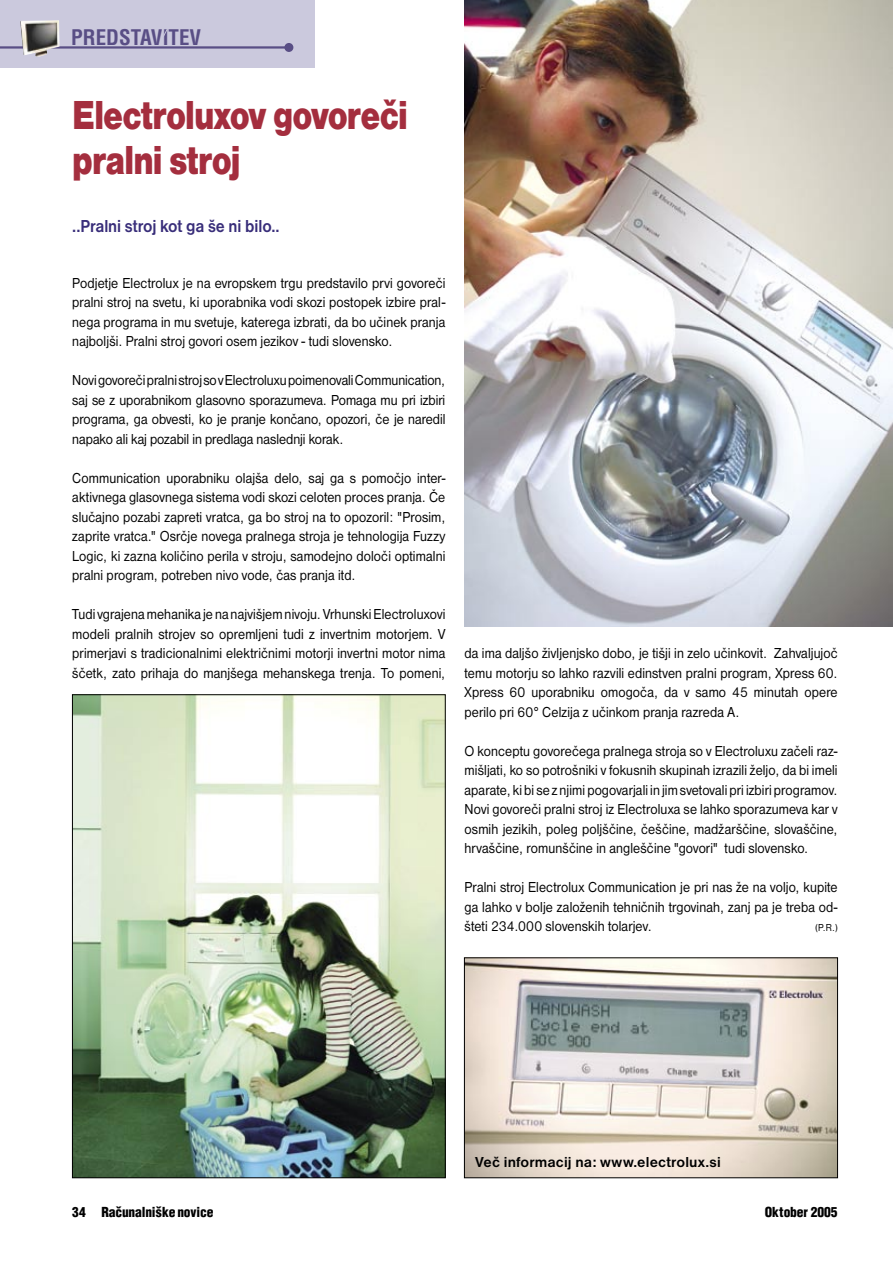
<style>
.page{position:relative;width:893px;height:1263px;background:#fff}
.page>*{position:absolute;margin:0;border:0;box-sizing:border-box;transform-origin:0 0}
.Predstavitev_Naslov{font:42px/45px "Nimbus San DEE Blac";letter-spacing:-.025em;color:#a42e3e;scale:.8 1}
.t1{font:700 condensed 21px "SS Helvetica";color:#594e85}
.Predstavitev_Podnaslov{font:700 18px "Nimbus San DEE";letter-spacing:-.01em;color:#392e7a;scale:.9 1}
.Predstavitev_Vsebina{font:15px/19.5px "Nimbus San DEE";letter-spacing:.01em;color:#000;text-align:justify;scale:.9 1}
.t2{font:700 15px "Nimbus San DEE";letter-spacing:.01em;color:#000}
.t3{font:900 condensed 13.5px "SS Helvetica";letter-spacing:-.01em;color:#000}
.Predstavitev_Vsebina-2{font:10.5px "Nimbus San DEE";color:#000;scale:.9 1}
</style>
<div class="page">
<div style="left:0;top:0;width:315px;height:68px;background:#cbc9dd"></div>
<hr style="left:0;top:46px;width:289px;height:3px;background:#594e85">
<div style="left:284px;top:43px;width:9px;height:9px;background:#594e85;border-radius:50%"></div>
<img style="left:20px;top:20px;width:40px;height:37px">
<img style="left:466px;top:960px;width:370px;height:216px">
<div style="left:464px;top:958px;width:374px;height:220px;border:1px solid #000"></div>
<img style="left:465px;top:0;width:428px;height:626px">
<img style="left:74px;top:696px;width:369px;height:480px">
<p class="t1" style="left:71px;top:24px;width:131px">PREDSTAVITEV</p>
<p class="Predstavitev_Naslov" style="left:72px;top:93px;width:421px">Electroluxov govoreči pralni stroj</p>
<p class="Predstavitev_Podnaslov" style="left:72px;top:216px;width:232px">..Pralni stroj kot ga še ni bilo..</p>
<p class="Predstavitev_Vsebina" style="left:72px;top:273px;width:416px">Podjetje Electrolux je na evropskem trgu predstavilo prvi govoreči pralni stroj na svetu, ki uporabnika vodi skozi postopek izbire pral&shy;nega programa in mu svetuje, katerega izbrati, da bo učinek pranja najboljši. Pralni stroj govori osem jezikov - tudi slovensko.</p>
<p class="Predstavitev_Vsebina" style="left:72px;top:371px;width:416px">Novi govoreči pralni stroj so v Electroluxu poimenovali Communication, saj se z uporabnikom glasovno sporazumeva. Pomaga mu pri izbiri programa, ga obvesti, ko je pranje končano, opozori, če je naredil napako ali kaj pozabil in predlaga naslednji korak.</p>
<p class="Predstavitev_Vsebina" style="left:72px;top:468px;width:416px">Communication uporabniku olajša delo, saj ga s pomočjo inter&shy;aktivnega glasovnega sistema vodi skozi celoten proces pranja. Če slučajno pozabi zapreti vratca, ga bo stroj na to opozoril: "Prosim, zaprite vratca." Osrčje novega pralnega stroja je tehnologija Fuzzy Logic, ki zazna količino perila v stroju, samodejno določi optimalni pralni program, potreben nivo vode, čas pranja itd.</p>
<p class="Predstavitev_Vsebina" style="left:72px;top:605px;width:416px">Tudi vgrajena mehanika je na najvišjem nivoju. Vrhunski Electroluxovi modeli pralnih strojev so opremljeni tudi z invertnim motorjem. V primerjavi s tradicionalnimi električnimi motorji invertni motor nima ščetk, zato prihaja do manjšega mehanskega trenja. To pomeni,</p>
<p class="Predstavitev_Vsebina" style="left:465px;top:644px;width:416px">da ima daljšo življenjsko dobo, je tišji in zelo učinkovit. Zahvaljujoč temu motorju so lahko razvili edinstven pralni program, Xpress 60.<br>Xpress 60 uporabniku omogoča, da v samo 45 minutah opere perilo pri 60° Celzija z učinkom pranja razreda A.</p>
<p class="Predstavitev_Vsebina" style="left:465px;top:741px;width:416px">O konceptu govorečega pralnega stroja so v Electroluxu začeli raz&shy;mišljati, ko so potrošniki v fokusnih skupinah izrazili željo, da bi imeli aparate, ki bi se z njimi pogovarjali in jim svetovali pri izbiri programov.<br>Novi govoreči pralni stroj iz Electroluxa se lahko sporazumeva kar v osmih jezikih, poleg poljščine, češčine, madžarščine, slovaščine, hrvaščine, romunščine in angleščine "govori" tudi slovensko.</p>
<p class="Predstavitev_Vsebina" style="left:465px;top:878px;width:416px">Pralni stroj Electrolux Communication je pri nas že na voljo, kupite ga lahko v bolje založenih tehničnih trgovinah, zanj pa je treba od&shy;šteti 234.000 slovenskih tolarjev.</p>
<p class="Predstavitev_Vsebina-2" style="left:815px;top:922px;width:26px">(P.R.)</p>
<p class="t2" style="left:475px;top:1154px;width:247px">Več informacij na: www.electrolux.si</p>
<p class="t3" style="left:72px;top:1204px;width:143px">34 Ra~unalni{ke novice</p>
<p class="t3" style="left:765px;top:1204px;width:74px">Oktober 2005</p>
</div>
